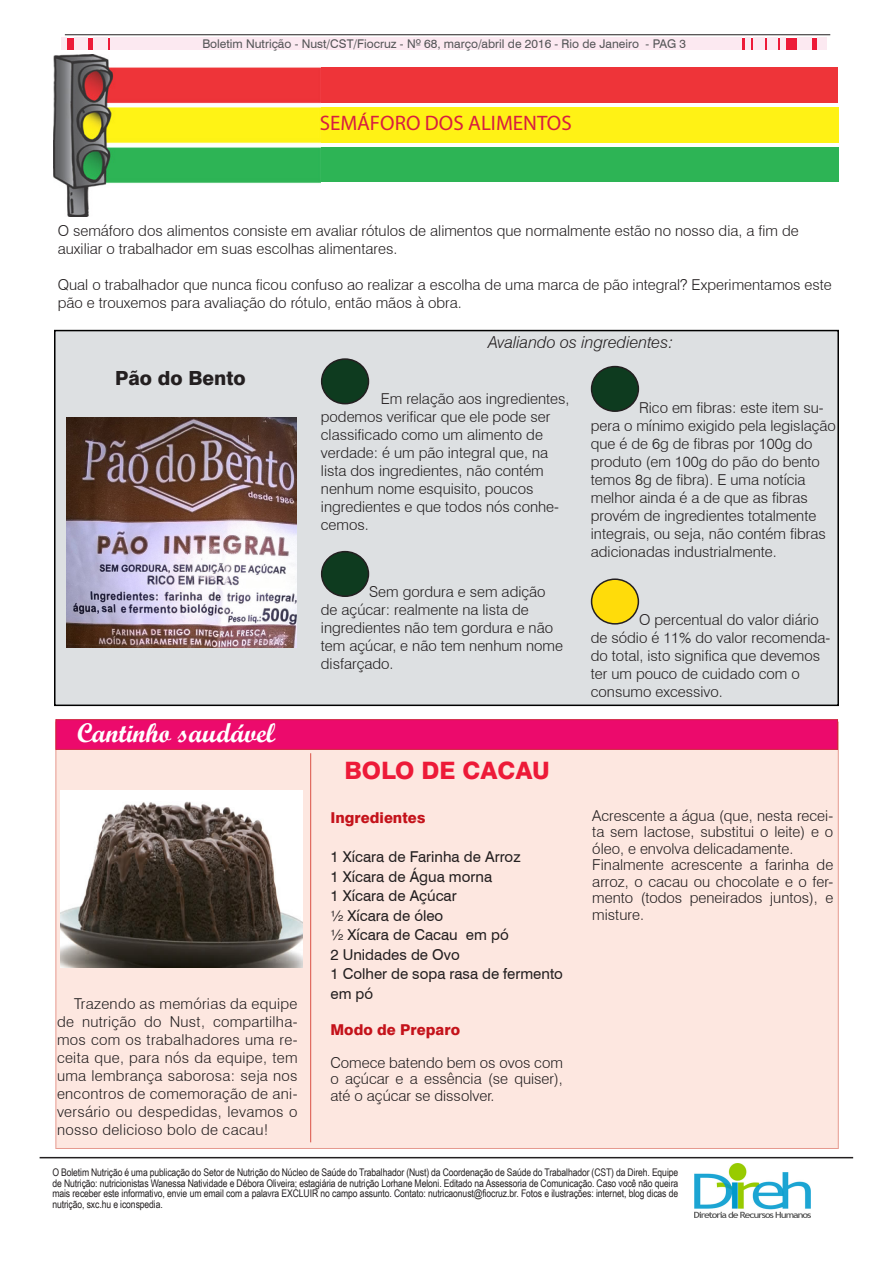
<style>
.page{position:relative;width:893px;height:1263px;background:#fff}
.page>*{position:absolute;margin:0;border:0;box-sizing:border-box;transform-origin:0 0}
.texto{font:27px "Script MT Bold";color:#fff}
.texto-2{font:800 24px "Swiss 721 BT";color:#ed1a38}
.t1{font:21px "Myriad Pro";color:#d71d40}
.t2{font:800 19.5px "Swiss 721 BT";color:#231f20}
.t3{font:italic 300 16.5px "Swiss 721 BT";color:#231f20}
.texto-3{font:300 15px/18px "Swiss 721 BT";color:#231f20}
.texto-4{font:15px/19.5px "Swiss 721 BT";color:#231f20}
.texto-5{font:800 15px "Swiss 721 BT";color:#c4121a}
.t4{font:12px "Swiss 721 BT";color:#545557}
.t5{font:10.5px/10.5px "Arial Narrow";letter-spacing:-.01em;color:#231f20;text-align:justify}
</style>
<div class="page">
<div style="left:62px;top:38px;width:765px;height:12px;background:#ed1a38"></div>
<div style="left:110px;top:37px;width:632px;height:13px;background:#fce9f1"></div>
<div style="left:94px;top:37px;width:14px;height:13px;background:#fce9f1"></div>
<div style="left:75px;top:37px;width:13px;height:13px;background:#fce9f1"></div>
<div style="left:62px;top:37px;width:5px;height:13px;background:#fce9f1"></div>
<div style="left:817px;top:37px;width:10px;height:13px;background:#fce9f1"></div>
<div style="left:798px;top:37px;width:14px;height:13px;background:#fce9f1"></div>
<div style="left:780px;top:37px;width:6px;height:13px;background:#fce9f1"></div>
<div style="left:767px;top:37px;width:10px;height:13px;background:#fce9f1"></div>
<div style="left:753px;top:37px;width:11px;height:13px;background:#fce9f1"></div>
<div style="left:745px;top:37px;width:6px;height:13px;background:#fce9f1"></div>
<hr style="left:65px;top:34px;width:765px;height:1px;background:#231f20">
<div style="left:54px;top:330px;width:785px;height:376px;background:#dde0e2;border:2px solid #000"></div>
<div style="left:322px;top:552px;width:46px;height:44px;background:#0e3b1f;border-radius:50%"></div>
<div style="left:321px;top:551px;width:48px;height:46px;border:2px solid #231f20;border-radius:50%"></div>
<div style="left:592px;top:367px;width:46px;height:44px;background:#0e3b1f;border-radius:50%"></div>
<div style="left:591px;top:366px;width:48px;height:46px;border:2px solid #231f20;border-radius:50%"></div>
<div style="left:592px;top:579px;width:46px;height:45px;background:#ffdc0a;border-radius:50%"></div>
<div style="left:591px;top:578px;width:48px;height:47px;border:2px solid #231f20;border-radius:50%"></div>
<div style="left:319px;top:68px;width:519px;height:35px;background:#ee3439"></div>
<div style="left:321px;top:107px;width:517px;height:36px;background:#fff215"></div>
<img style="left:53px;top:54px;width:268px;height:162px">
<div style="left:321px;top:148px;width:517px;height:34px;background:#2db455"></div>
<div style="left:322px;top:359px;width:46px;height:45px;background:#0e3b1f;border-radius:50%"></div>
<div style="left:321px;top:358px;width:48px;height:46px;border:2px solid #231f20;border-radius:50%"></div>
<img style="left:66px;top:417px;width:230px;height:230px">
<div style="left:56px;top:722px;width:783px;height:427px;background:#fde7e0;border:1px solid #e69a8f"></div>
<div style="left:56px;top:719px;width:782px;height:31px;background:#ec0a6c;border:1px solid #d1213e"></div>
<hr style="left:310px;top:753px;width:1px;height:389px;background:#da5145">
<img style="left:60px;top:791px;width:242px;height:177px">
<hr style="left:40px;top:1157px;width:813px;height:1px;background:#231f20">
<img style="left:695px;top:1164px;width:116px;height:54px">
<p class="t4" style="left:202px;top:35px;width:485px">Boletim Nutrição - Nust/CST/Fiocruz - Nº 68, março/abril de 2016 - Rio de Janeiro - PAG 3</p>
<p class="t1" style="left:320px;top:110px;width:253px">SEMÁFORO DOS ALIMENTOS</p>
<p class="texto-3" style="left:58px;top:221px;width:742px">O semáforo dos alimentos consiste em avaliar rótulos de alimentos que normalmente estão no nosso dia, a fim de auxiliar o trabalhador em suas escolhas alimentares.</p>
<p class="texto-3" style="left:58px;top:275px;width:776px">Qual o trabalhador que nunca ficou confuso ao realizar a escolha de uma marca de pão integral? Experimentamos este pão e trouxemos para avaliação do rótulo, então mãos à obra.</p>
<p class="t2" style="left:115px;top:366px;width:132px">Pão do Bento</p>
<p class="texto" style="left:77px;top:717px;width:200px">Cantinho saudável</p>
<p class="t3" style="left:488px;top:332px;width:187px">Avaliando os ingredientes:</p>
<p class="texto-3" style="left:321px;top:389px;width:250px;text-indent:60px">Em relação aos ingredientes, podemos verificar que ele pode ser classificado como um alimento de verdade: é um pão integral que, na lista dos ingredientes, não contém nenhum nome esquisito, poucos ingredientes e que todos nós conhe&shy;cemos.</p>
<p class="texto-3" style="left:321px;top:582px;width:244px;text-indent:48px">Sem gordura e sem adição de açúcar: realmente na lista de ingredientes não tem gordura e não tem açúcar, e não tem nenhum nome disfarçado.</p>
<p class="texto-3" style="left:591px;top:399px;width:247px;text-indent:48px">Rico em fibras: este item su&shy;pera o mínimo exigido pela legislação que é de 6g de fibras por 100g do produto (em 100g do pão do bento temos 8g de fibra). E uma notícia melhor ainda é a de que as fibras provém de ingredientes totalmente integrais, ou seja, não contém fibras adicionadas industrialmente.</p>
<p class="texto-3" style="left:591px;top:610px;width:241px;text-indent:48px">O percentual do valor diário de sódio é 11% do valor recomenda&shy;do total, isto significa que devemos ter um pouco de cuidado com o consumo excessivo.</p>
<p class="texto-2" style="left:344px;top:755px;width:207px">BOLO DE CACAU</p>
<p class="texto-5" style="left:330px;top:809px;width:97px">Ingredientes</p>
<p class="texto-4" style="left:330px;top:847px;width:192px">1 Xícara de Farinha de Arroz</p>
<p class="texto-4" style="left:330px;top:866px;width:163px">1 Xícara de Água morna</p>
<p class="texto-4" style="left:330px;top:886px;width:128px">1 Xícara de Açúcar</p>
<p class="texto-4" style="left:330px;top:905px;width:114px">½ Xícara de óleo</p>
<p class="texto-4" style="left:330px;top:925px;width:180px">½ Xícara de Cacau em pó</p>
<p class="texto-4" style="left:330px;top:944px;width:131px">2 Unidades de Ovo</p>
<p class="texto-4" style="left:330px;top:964px;width:234px">1 Colher de sopa rasa de fermento em pó</p>
<p class="texto-5" style="left:330px;top:1020px;width:131px">Modo de Preparo</p>
<p class="texto-3" style="left:330px;top:1054px;width:234px;line-height:16.5px;text-align:justify">Comece batendo bem os ovos com o açúcar e a essência (se quiser), até o açúcar se dissolver.</p>
<p class="texto-3" style="left:592px;top:807px;width:242px;line-height:16.5px;text-align:justify">Acrescente a água (que, nesta recei&shy;ta sem lactose, substitui o leite) e o óleo, e envolva delicadamente.</p>
<p class="texto-3" style="left:592px;top:857px;width:242px;line-height:16.5px;text-align:justify">Finalmente acrescente a farinha de arroz, o cacau ou chocolate e o fer&shy;mento (todos peneirados juntos), e misture.</p>
<p class="texto-3" style="left:57px;top:994px;width:242px;text-align:justify;text-indent:17px">Trazendo as memórias da equipe de nutrição do Nust, compartilha&shy;mos com os trabalhadores uma re&shy;ceita que, para nós da equipe, tem uma lembrança saborosa: seja nos encontros de comemoração de ani&shy;versário ou despedidas, levamos o nosso delicioso bolo de cacau!</p>
<p class="t5" style="left:52px;top:1167px;width:627px">O Boletim Nutrição é uma publicação do Setor de Nutrição do Núcleo de Saúde do Trabalhador (Nust) da Coordenação de Saúde do Trabalhador (CST) da Direh. Equipe de Nutrição: nutricionistas Wanessa Natividade e Débora Oliveira; estagiária de nutrição Lorhane Meloni. Editado na Assessoria de Comunicação. Caso você não queira mais receber este informativo, envie um email com a palavra EXCLUIR no campo assunto. Contato: nutricaonust@fiocruz.br. Fotos e ilustrações: internet, blog dicas de nutrição, sxc.hu e iconspedia.</p>
</div>
